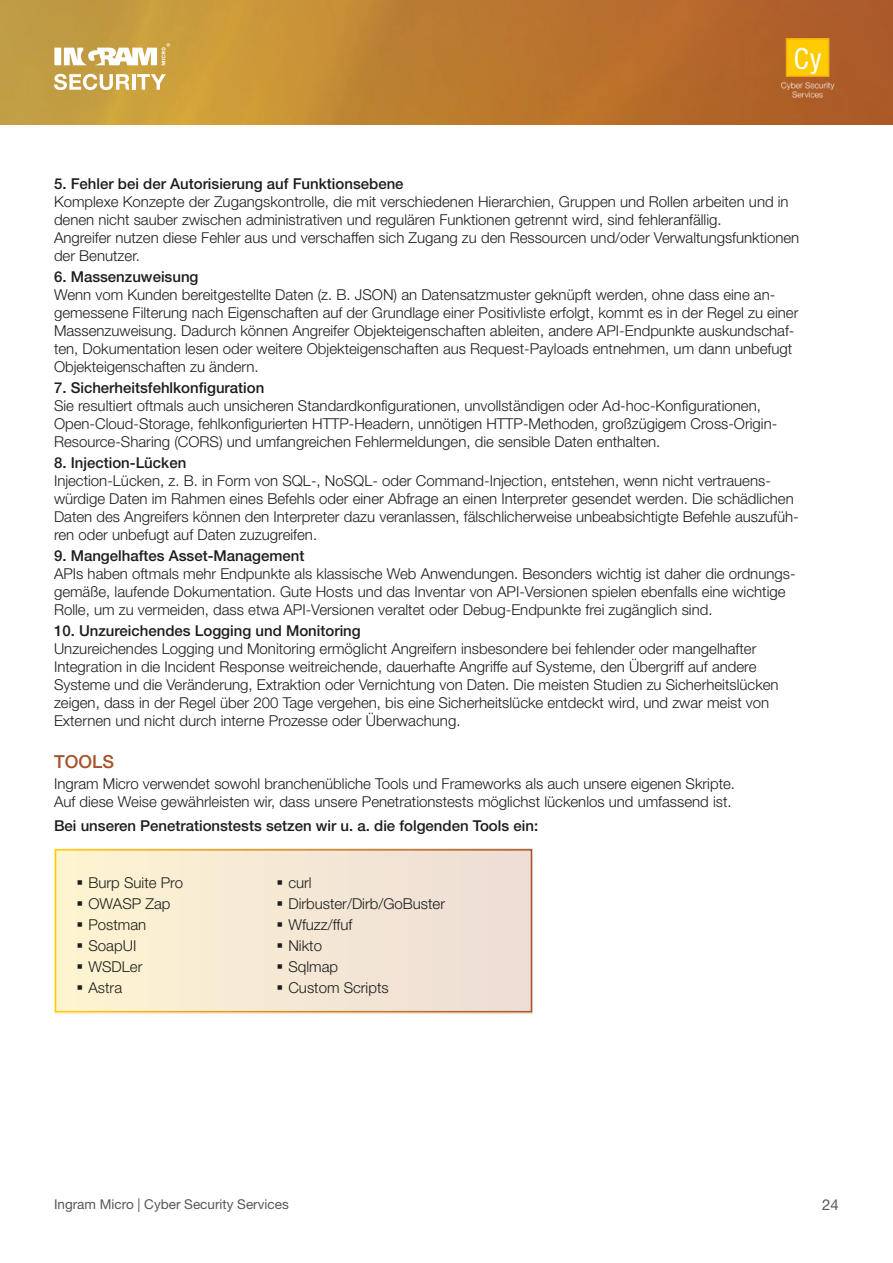
<style>
.page{position:relative;width:893px;height:1263px;background:#fff}
.page>*{position:absolute;margin:0;border:0;box-sizing:border-box;transform-origin:0 0}
.t1{font:500 18px "Helvetica Neue LT Std";color:#a6532b}
.t2{font:300 15px/18px "Helvetica Neue LT Std";color:#1d1d1b}
.t3{font:15px "Helvetica Neue LT Std";color:#575756}
.t4{font:13.5px "Helvetica Neue LT Std";color:#575756}
.s1{font-weight:500}
</style>
<div class="page">
<img style="left:0;top:0;width:893px;height:124px">
<img style="left:774px;top:38px;width:68px;height:65px">
<svg style="left:54px;top:43px;width:116px;height:22px"></svg>
<svg style="left:54px;top:74px;width:75px;height:16px"></svg>
<hr style="left:132px;top:74px;width:3px;height:16px;background:#fff">
<svg style="left:137px;top:74px;width:29px;height:16px"></svg>
<div style="left:54px;top:848px;width:479px;height:165px;background:#f5e8d4"></div>
<div style="left:55px;top:849px;width:477px;height:163px;border:2px solid #fff"></div>
<p class="t2" style="left:54px;top:175px;width:747px"><span class="s1">5. Fehler bei der Autorisierung auf Funktionsebene<br></span>Komplexe Konzepte der Zugangskontrolle, die mit verschiedenen Hierarchien, Gruppen und Rollen arbeiten und in denen nicht sauber zwischen administrativen und regulären Funktionen getrennt wird, sind fehleranfällig.<br>Angreifer nutzen diese Fehler aus und verschaffen sich Zugang zu den Ressourcen und/oder Verwaltungsfunktionen der Benutzer.</p>
<p class="t2" style="left:54px;top:268px;width:746px"><span class="s1">6. Massenzuweisung<br></span>Wenn vom Kunden bereitgestellte Daten (z. B. JSON) an Datensatzmuster geknüpft werden, ohne dass eine an&shy;gemessene Filterung nach Eigenschaften auf der Grundlage einer Positivliste erfolgt, kommt es in der Regel zu einer Massenzuweisung. Dadurch können Angreifer Objekteigenschaften ableiten, andere API-Endpunkte auskundschaf&shy;ten, Dokumentation lesen oder weitere Objekteigenschaften aus Request-Payloads entnehmen, um dann unbefugt Objekteigenschaften zu ändern.</p>
<p class="t2" style="left:54px;top:379px;width:725px"><span class="s1">7. Sicherheitsfehlkonfiguration<br></span>Sie resultiert oftmals auch unsicheren Standardkonfigurationen, unvollständigen oder Ad-hoc-Konfigurationen, Open-Cloud-Storage, fehlkonfigurierten HTTP-Headern, unnötigen HTTP-Methoden, großzügigem Cross-Origin-Resource-Sharing (CORS) und umfangreichen Fehlermeldungen, die sensible Daten enthalten.</p>
<p class="t2" style="left:54px;top:454px;width:746px"><span class="s1">8. Injection-Lücken<br></span>Injection-Lücken, z. B. in Form von SQL-, NoSQL- oder Command-Injection, entstehen, wenn nicht vertrauens&shy;würdige Daten im Rahmen eines Befehls oder einer Abfrage an einen Interpreter gesendet werden. Die schädlichen Daten des Angreifers können den Interpreter dazu veranlassen, fälschlicherweise unbeabsichtigte Befehle auszufüh&shy;ren oder unbefugt auf Daten zuzugreifen.</p>
<p class="t2" style="left:54px;top:547px;width:743px"><span class="s1">9. Mangelhaftes Asset-Management<br></span>APIs haben oftmals mehr Endpunkte als klassische Web Anwendungen. Besonders wichtig ist daher die ordnungs&shy;gemäße, laufende Dokumentation. Gute Hosts und das Inventar von API-Versionen spielen ebenfalls eine wichtige Rolle, um zu vermeiden, dass etwa API-Versionen veraltet oder Debug-Endpunkte frei zugänglich sind.</p>
<p class="t2" style="left:54px;top:622px;width:726px"><span class="s1">10. Unzureichendes Logging und Monitoring<br></span>Unzureichendes Logging und Monitoring ermöglicht Angreifern insbesondere bei fehlender oder mangelhafter Integration in die Incident Response weitreichende, dauerhafte Angriffe auf Systeme, den Übergriff auf andere Systeme und die Veränderung, Extraktion oder Vernichtung von Daten. Die meisten Studien zu Sicherheitslücken zeigen, dass in der Regel über 200 Tage vergehen, bis eine Sicherheitslücke entdeckt wird, und zwar meist von Externen und nicht durch interne Prozesse oder Überwachung.</p>
<p class="t1" style="left:54px;top:750px;width:62px">TOOLS</p>
<p class="t2" style="left:54px;top:774px;width:683px">Ingram Micro verwendet sowohl branchenübliche Tools und Frameworks als auch unsere eigenen Skripte.</p>
<p class="t2" style="left:54px;top:789px;width:679px;line-height:24px">Auf diese Weise gewährleisten wir, dass unsere Penetrationstests möglichst lückenlos und umfassend ist.<br><span class="s1">Bei unseren Penetrationstests setzen wir u. a. die folgenden Tools ein:</span></p>
<p class="t2" style="left:77px;top:873px;width:108px">▪ Burp Suite Pro</p>
<p class="t2" style="left:77px;top:894px;width:95px">▪ OWASP Zap</p>
<p class="t2" style="left:77px;top:915px;width:71px">▪ Postman</p>
<p class="t2" style="left:77px;top:936px;width:61px">▪ SoapUI</p>
<p class="t2" style="left:77px;top:957px;width:67px">▪ WSDLer</p>
<p class="t2" style="left:77px;top:978px;width:47px">▪ Astra</p>
<p class="t2" style="left:276px;top:873px;width:37px">▪ curl</p>
<p class="t2" style="left:276px;top:894px;width:170px">▪ Dirbuster/Dirb/GoBuster</p>
<p class="t2" style="left:276px;top:915px;width:77px">▪ Wfuzz/ffuf</p>
<p class="t2" style="left:276px;top:936px;width:47px">▪ Nikto</p>
<p class="t2" style="left:276px;top:957px;width:63px">▪ Sqlmap</p>
<p class="t2" style="left:276px;top:978px;width:114px">▪ Custom Scripts</p>
<p class="t4" style="left:54px;top:1196px;width:236px">Ingram Micro | Cyber Security Services</p>
<p class="t3" style="left:822px;top:1195px;width:18px">24</p>
</div>
